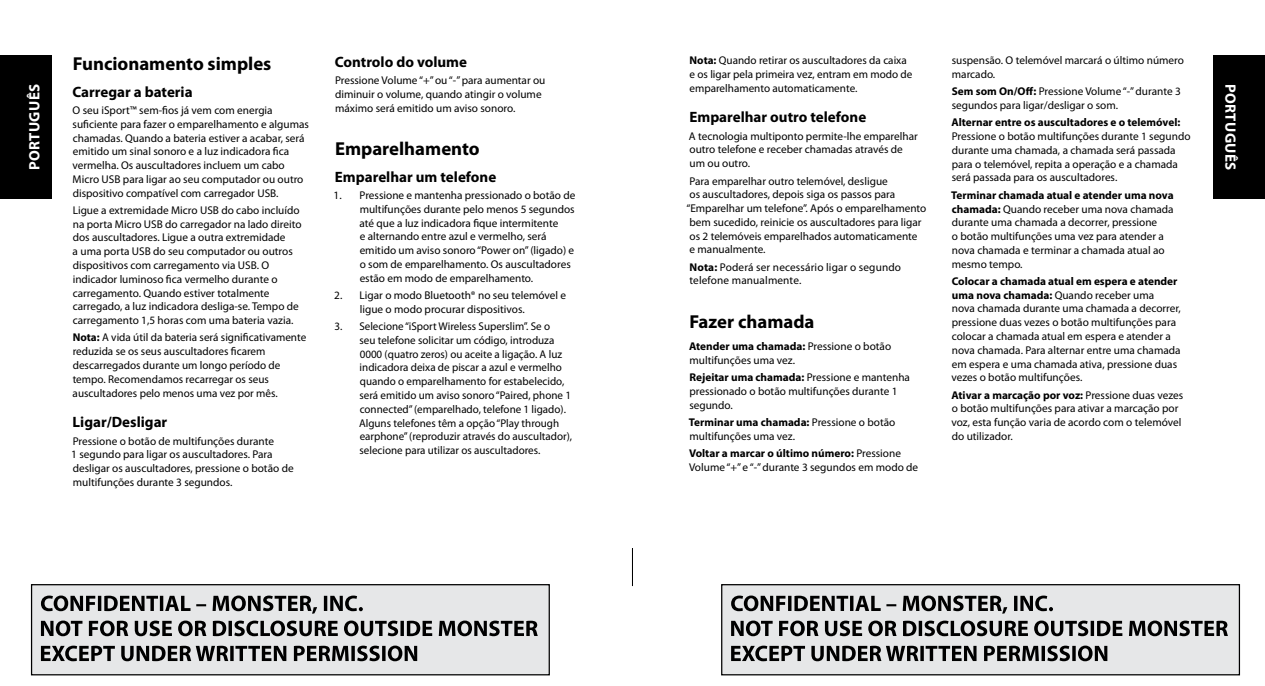
<style>
.page{position:relative;width:1265px;height:686px;background:#fff}
.page>*{position:absolute;margin:0;border:0;box-sizing:border-box;transform-origin:0 0}
.t1{font:700 18.75px "Myriad Pro";color:#000}
.t2{font:700 15px "Myriad Pro";color:#000}
.t3{font:700 15px "Myriad Pro";letter-spacing:.02em;color:#fff}
.t4{font:11.25px/13.8px "Myriad Pro";color:#000}
.t5{font:700 11.25px "Myriad Pro";color:#000}
.s1{font-weight:700}
</style>
<div class="page">
<div style="left:721px;top:584px;width:518px;height:90px;background:#e6e7e8"></div>
<svg style="left:731px;top:595px;width:322px;height:18px"></svg>
<svg style="left:731px;top:620px;width:496px;height:16px"></svg>
<svg style="left:731px;top:645px;width:376px;height:16px"></svg>
<div style="left:721px;top:583px;width:519px;height:92px;border:1px solid #000"></div>
<div style="left:32px;top:584px;width:517px;height:90px;background:#e6e7e8"></div>
<svg style="left:41px;top:595px;width:322px;height:18px"></svg>
<svg style="left:41px;top:620px;width:497px;height:16px"></svg>
<svg style="left:41px;top:645px;width:376px;height:16px"></svg>
<div style="left:31px;top:583px;width:519px;height:92px;border:1px solid #000"></div>
<div style="left:0;top:56px;width:51px;height:142px;background:#000"></div>
<div style="left:1213px;top:55px;width:52px;height:143px;background:#000"></div>
<hr style="left:0;top:533px;width:1px;height:37px;background:#000">
<hr style="left:1264px;top:533px;width:1px;height:37px;background:#000">
<hr style="left:632px;top:548px;width:1px;height:37px;background:#000">
<p class="t4" style="left:951px;top:53px;width:234px">suspensão. O telemóvel marcará o último número marcado.</p>
<p class="t4" style="left:951px;top:85px;width:231px"><span class="s1">Sem som On/Off:</span> Pressione Volume “-” durante 3 segundos para ligar/desligar o som.</p>
<p class="t5" style="left:951px;top:116px;width:230px">Alternar entre os auscultadores e o telemóvel:</p>
<p class="t4" style="left:951px;top:129px;width:240px">Pressione o botão multifunções durante 1 segundo durante uma chamada, a chamada será passada para o telemóvel, repita a operação e a chamada será passada para os auscultadores.</p>
<p class="t4" style="left:951px;top:188px;width:224px"><span class="s1">Terminar chamada atual e atender uma nova chamada:</span> Quando receber uma nova chamada durante uma chamada a decorrer, pressione<br>o botão multifunções uma vez para atender a nova chamada e terminar a chamada atual ao mesmo tempo.</p>
<p class="t4" style="left:951px;top:274px;width:231px"><span class="s1">Colocar a chamada atual em espera e atender uma nova chamada:</span> Quando receber uma<br>nova chamada durante uma chamada a decorrer, pressione duas vezes o botão multifunções para colocar a chamada atual em espera e atender a nova chamada. Para alternar entre uma chamada em espera e uma chamada ativa, pressione duas vezes o botão multifunções.</p>
<p class="t4" style="left:951px;top:388px;width:233px"><span class="s1">Ativar a marcação por voz:</span> Pressione duas vezes o botão multifunções para ativar a marcação por voz, esta função varia de acordo com o telemóvel do utilizador.</p>
<p class="t4" style="left:689px;top:53px;width:224px"><span class="s1">Nota:</span> Quando retirar os auscultadores da caixa e os ligar pela primeira vez, entram em modo de emparelhamento automaticamente.</p>
<h2 class="t2" style="left:689px;top:109px;width:178px">Emparelhar outro telefone</h2>
<p class="t4" style="left:689px;top:129px;width:230px">A tecnologia multiponto permite-lhe emparelhar outro telefone e receber chamadas através de um ou outro.</p>
<p class="t4" style="left:686px;top:174px;width:242px">Para emparelhar outro telemóvel, desligue<br>os auscultadores, depois siga os passos para “Emparelhar um telefone”. Após o emparelhamento bem sucedido, reinicie os auscultadores para ligar os 2 telemóveis emparelhados automaticamente<br>e manualmente.</p>
<p class="t4" style="left:689px;top:260px;width:213px"><span class="s1">Nota:</span> Poderá ser necessário ligar o segundo telefone manualmente.</p>
<h1 class="t1" style="left:689px;top:311px;width:126px">Fazer chamada</h1>
<p class="t4" style="left:689px;top:339px;width:204px"><span class="s1">Atender uma chamada:</span> Pressione o botão multifunções uma vez.</p>
<p class="t4" style="left:689px;top:370px;width:222px"><span class="s1">Rejeitar uma chamada:</span> Pressione e mantenha pressionado o botão multifunções durante 1 segundo.</p>
<p class="t4" style="left:689px;top:415px;width:208px"><span class="s1">Terminar uma chamada:</span> Pressione o botão multifunções uma vez.</p>
<p class="t4" style="left:689px;top:446px;width:231px"><span class="s1">Voltar a marcar o último número:</span> Pressione<br>Volume “+” e “-” durante 3 segundos em modo de</p>
<h2 class="t2" style="left:335px;top:53px;width:134px">Controlo do volume</h2>
<p class="t4" style="left:335px;top:73px;width:212px">Pressione Volume “+” ou “-” para aumentar ou diminuir o volume, quando atingir o volume máximo será emitido um aviso sonoro.</p>
<h1 class="t1" style="left:335px;top:138px;width:146px">Emparelhamento</h1>
<h2 class="t2" style="left:335px;top:168px;width:163px">Emparelhar um telefone</h2>
<p class="t4" style="left:359px;top:188px;width:217px;text-indent:-26px">1. Pressione e mantenha pressionado o botão de multifunções durante pelo menos 5 segundos até que a luz indicadora fique intermitente<br>e alternando entre azul e vermelho, será emitido um aviso sonoro “Power on” (ligado) e o som de emparelhamento. Os auscultadores estão em modo de emparelhamento.</p>
<p class="t4" style="left:360px;top:288px;width:208px;text-indent:-25px">2. Ligar o modo Bluetooth® no seu telemóvel e ligue o modo procurar dispositivos.</p>
<p class="t4" style="left:359px;top:319px;width:215px;text-indent:-24px">3. Selecione “iSport Wireless Superslim”. Se o<br>seu telefone solicitar um código, introduza 0000 (quatro zeros) ou aceite a ligação. A luz indicadora deixa de piscar a azul e vermelho quando o emparelhamento for estabelecido, será emitido um aviso sonoro “Paired, phone 1 connected” (emparelhado, telefone 1 ligado).<br>Alguns telefones têm a opção “Play through earphone” (reproduzir através do auscultador), selecione para utilizar os auscultadores.</p>
<h1 class="t1" style="left:73px;top:53px;width:200px">Funcionamento simples</h1>
<h2 class="t2" style="left:73px;top:83px;width:122px">Carregar a bateria</h2>
<p class="t4" style="left:72px;top:103px;width:238px">O seu iSport™ sem-fios já vem com energia suficiente para fazer o emparelhamento e algumas chamadas. Quando a bateria estiver a acabar, será emitido um sinal sonoro e a luz indicadora fica vermelha. Os auscultadores incluem um cabo Micro USB para ligar ao seu computador ou outro dispositivo compatível com carregador USB.</p>
<p class="t4" style="left:73px;top:203px;width:230px">Ligue a extremidade Micro USB do cabo incluído na porta Micro USB do carregador na lado direito dos auscultadores. Ligue a outra extremidade<br>a uma porta USB do seu computador ou outros dispositivos com carregamento via USB. O indicador luminoso fica vermelho durante o carregamento. Quando estiver totalmente carregado, a luz indicadora desliga-se. Tempo de carregamento 1,5 horas com uma bateria vazia.</p>
<p class="t4" style="left:73px;top:330px;width:235px"><span class="s1">Nota:</span> A vida útil da bateria será significativamente reduzida se os seus auscultadores ficarem descarregados durante um longo período de tempo. Recomendamos recarregar os seus auscultadores pelo menos uma vez por mês.</p>
<h2 class="t2" style="left:73px;top:413px;width:96px">Ligar/Desligar</h2>
<p class="t4" style="left:71px;top:433px;width:224px">Pressione o botão de multifunções durante<br>1 segundo para ligar os auscultadores. Para desligar os auscultadores, pressione o botão de multifunções durante 3 segundos.</p>
<h2 class="t3" style="left:26px;top:170px;width:87px;rotate:-90deg">PORTUGUÊS</h2>
<h2 class="t3" style="left:1238px;top:84px;width:87px;rotate:90deg">PORTUGUÊS</h2>
</div>
